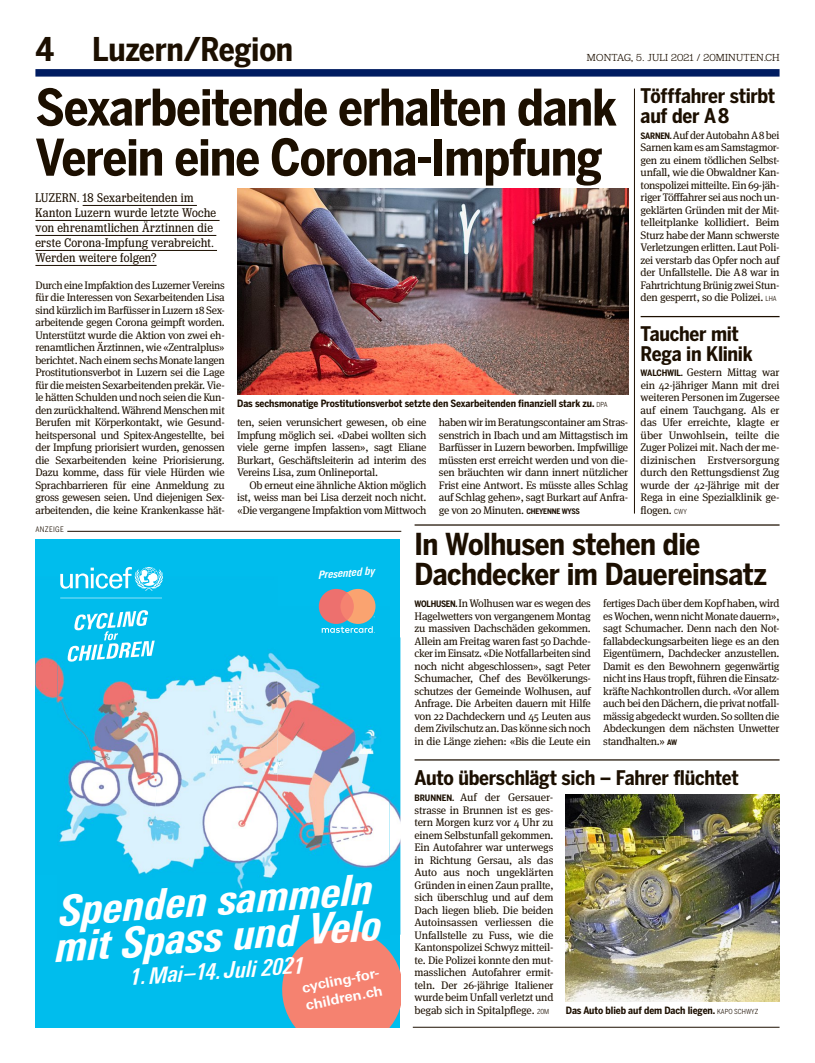
<style>
.page{position:relative;width:815px;height:1063px;background:#fff}
.page>*{position:absolute;margin:0;border:0;box-sizing:border-box;transform-origin:0 0}
.t1{font:50px/50px "Benton Sans Cond Bold OV BIYBPS";letter-spacing:-.02em;color:#1c0f00}
.t2{font:italic 800 condensed 42.25px/36px "Univers Next Pro";color:#fff}
.t3{font:32.5px "Benton Sans Cond Bold OV BIYBPS";letter-spacing:-.01em;color:#1c0f00}
.t4{font:30px/30px "Benton Sans Cond Bold OV BIYBPS";letter-spacing:-.015em;color:#1c0f00}
.t5{font:italic 700 condensed 22.5px "Univers Next Pro";color:#fff}
.t6{font:20px/20px "Benton Sans Cond Bold OV BIYBPS";letter-spacing:-.015em;color:#1c0f00}
.t7{font:700 14.12px/17.9px "Univers Next Pro";color:#fff}
.t8{font:13.12px/15px "Jubilat Cond Regular OV BIYBPU";letter-spacing:.02em;color:#1c0f00}
.t9{font:italic 700 condensed 11.25px "Univers Next Pro";color:#fff}
.t10{font:11px/12.5px "Meta Serif OT Book OV BIYBPV";letter-spacing:-.025em;color:#1c0f00;text-align:justify}
.t11{font:10.62px "Jubilat Light OV BIYBPR";letter-spacing:.02em;color:#1c0f00}
.t12{font:10px "Benton Sans Cond Bold OV BIYBPS";letter-spacing:-.005em;color:#1c0f00}
.t13{font:7.5px "Benton Sans Cond Book OV BIYBPT";letter-spacing:.04em;color:#1c0f00}
.s1{font-family:"Benton Sans Cond Book OV BIYBPT";font-size:6.88px}
.s2{font-family:"Benton Sans Cond Bold OV BIYBPS";font-size:7.5px}
.s3{font-family:"Benton Sans Cond Bold OV BIYBPS";font-size:8.75px}
</style>
<div class="page">
<div style="left:35px;top:539px;width:365px;height:489px;background:#00bded"></div>
<img style="left:35px;top:598px;width:127px;height:105px">
<img style="left:57px;top:607px;width:105px;height:267px">
<img style="left:389px;top:799px;width:11px;height:62px">
<img style="left:150px;top:659px;width:239px;height:230px">
<img style="left:153px;top:627px;width:125px;height:248px">
<svg style="left:282px;top:929px;width:118px;height:99px;background:#d08a82"></svg>
<svg style="left:60px;top:567px;width:103px;height:31px"></svg>
<svg style="left:68px;top:610px;width:87px;height:52px"></svg>
<svg style="left:319px;top:589px;width:56px;height:44px"></svg>
<div style="left:35px;top:69px;width:745px;height:8px;background:#001c61"></div>
<hr style="left:67px;top:531px;width:334px;height:1px;background:#1c0f00">
<hr style="left:413px;top:1027px;width:367px;height:1px;background:#1c0f00">
<hr style="left:83px;top:205px;width:114px;height:1px;background:#1c0f00">
<hr style="left:35px;top:220px;width:185px;height:1px;background:#1c0f00">
<hr style="left:35px;top:235px;width:181px;height:1px;background:#1c0f00">
<hr style="left:35px;top:250px;width:182px;height:1px;background:#1c0f00">
<hr style="left:35px;top:265px;width:122px;height:1px;background:#1c0f00">
<img style="left:237px;top:189px;width:391px;height:206px">
<hr style="left:634px;top:89px;width:1px;height:425px;background:#1c0f00">
<hr style="left:641px;top:316px;width:139px;height:1px;background:#1c0f00">
<img style="left:566px;top:795px;width:214px;height:206px">
<hr style="left:415px;top:524px;width:365px;height:2px;background:#1c0f00">
<hr style="left:415px;top:759px;width:365px;height:2px;background:#1c0f00">
<h3 class="t3" style="left:35px;top:29px;width:259px">4 Luzern/Region</h3>
<p class="t11" style="left:587px;top:51px;width:194px">MONTAG, 5. JULI 2021 / 20MINUTEN.CH</p>
<h1 class="t1" style="left:35px;top:81px;width:583px">Sexarbeitende erhalten dank<br>Verein eine Corona-Impfung</h1>
<p class="t8" style="left:35px;top:190px;width:182px">LUZERN. 18 Sexarbeitenden im<br>Kanton Luzern wurde letzte Woche von ehrenamtlichen Ärztinnen die erste Corona-Impfung verabreicht.<br>Werden weitere folgen?</p>
<p class="t10" style="left:35px;top:279px;width:191px">Durch eine Impfaktion des Luzerner Vereins für die Interessen von Sexarbeitenden Lisa sind kürzlich im Barfüsser in Luzern 18 Sex&shy;arbeitende gegen Corona geimpft worden.<br>Unterstützt wurde die Aktion von zwei eh&shy;renamtlichen Ärztinnen, wie «Zentralplus» berichtet. Nach einem sechs Monate langen Prostitutionsverbot in Luzern sei die Lage für die meisten Sexarbeitenden prekär. Vie&shy;le hätten Schulden und noch seien die Kun&shy;den zurückhaltend. Während Menschen mit Berufen mit Körperkontakt, wie Gesund&shy;heitspersonal und Spitex-Angestellte, bei der Impfung priorisiert wurden, genossen die Sexarbeitenden keine Priorisierung.<br>Dazu komme, dass für viele Hürden wie Sprachbarrieren für eine Anmeldung zu gross gewesen seien. Und diejenigen Sex&shy;arbeitenden, die keine Krankenkasse hät-</p>
<p class="t12" style="left:237px;top:398px;width:372px">Das sechsmonatige Prostitutionsverbot setzte den Sexarbeitenden finanziell stark zu. <span class="s1">DPA</span></p>
<p class="t10" style="left:237px;top:416px;width:191px">ten, seien verunsichert gewesen, ob eine Impfung möglich sei. «Dabei wollten sich viele gerne impfen lassen», sagt Eliane Burkart, Geschäftsleiterin ad interim des Vereins Lisa, zum Onlineportal.</p>
<p class="t10" style="left:237px;top:479px;width:191px;text-indent:12px">Ob erneut eine ähnliche Aktion möglich ist, weiss man bei Lisa derzeit noch nicht. «Die vergangene Impfaktion vom Mittwoch</p>
<p class="t10" style="left:439px;top:416px;width:191px">haben wir im Beratungscontainer am Stras&shy;senstrich in Ibach und am Mittagstisch im Barfüsser in Luzern beworben. Impfwillige müssten erst erreicht werden und von die&shy;sen bräuchten wir dann innert nützlicher Frist eine Antwort. Es müsste alles Schlag auf Schlag gehen», sagt Burkart auf Anfra&shy;ge von 20 Minuten. <span class="s2">CHEYENNE WYSS</span></p>
<h3 class="t6" style="left:641px;top:86px;width:136px">Töfffahrer stirbt auf der A8</h3>
<p class="t10" style="left:641px;top:129px;width:140px"><span class="s3">SARNEN.</span>Auf der Autobahn A8 bei Sarnen kam es am Samstagmor&shy;gen zu einem tödlichen Selbst&shy;unfall, wie die Obwaldner Kan&shy;tonspolizei mitteilte. Ein 69-jäh&shy;riger Töfffahrer sei aus noch un&shy;geklärten Gründen mit der Mit&shy;telleitplanke kollidiert. Beim Sturz habe der Mann schwerste Verletzungen erlitten. Laut Poli&shy;zei verstarb das Opfer noch auf der Unfallstelle. Die A8 war in Fahrtrichtung Brünig zwei Stun&shy;den gesperrt, so die Polizei. <span class="s1">LHA</span></p>
<h3 class="t6" style="left:641px;top:323px;width:114px">Taucher mit<br>Rega in Klinik</h3>
<p class="t10" style="left:641px;top:366px;width:140px"><span class="s3">WALCHWIL.</span> Gestern Mittag war ein 42-jähriger Mann mit drei weiteren Personen im Zugersee auf einem Tauchgang. Als er das Ufer erreichte, klagte er über Unwohlsein, teilte die Zuger Polizei mit. Nach der me&shy;dizinischen Erstversorgung durch den Rettungsdienst Zug wurde der 42-Jährige mit der Rega in eine Spezialklinik ge&shy;flogen. <span class="s1">CWY</span></p>
<p class="t13" style="left:35px;top:525px;width:30px">ANZEIGE</p>
<p class="t9" style="left:318px;top:568px;width:58px;rotate:-4deg">Presented by</p>
<h2 class="t2" style="left:53px;top:893px;width:329px;rotate:-4deg">Spenden sammeln mit Spass und Velo</h2>
<h3 class="t5" style="left:130px;top:964px;width:176px;rotate:-4deg">1.Mai–14. Juli 2021</h3>
<p class="t7" style="left:301px;top:979px;width:82px;rotate:-11deg">cycling-for&shy;children.ch</p>
<h3 class="t4" style="left:415px;top:528px;width:354px">In Wolhusen stehen die<br>Dachdecker im Dauereinsatz</h3>
<p class="t10" style="left:415px;top:597px;width:178px"><span class="s3">WOLHUSEN.</span>In Wolhusen war es wegen des Hagelwetters von vergangenem Montag zu massiven Dachschäden gekommen.<br>Allein am Freitag waren fast 50 Dachde&shy;cker im Einsatz. «Die Notfallarbeiten sind noch nicht abgeschlossen», sagt Peter Schumacher, Chef des Bevölkerungs&shy;schutzes der Gemeinde Wolhusen, auf Anfrage. Die Arbeiten dauern mit Hilfe von 22 Dachdeckern und 45 Leuten aus dem Zivilschutz an. Das könne sich noch in die Länge ziehen: «Bis die Leute ein</p>
<p class="t10" style="left:603px;top:597px;width:178px">fertiges Dach über dem Kopf haben, wird es Wochen, wenn nicht Monate dauern», sagt Schumacher. Denn nach den Not&shy;fallabdeckungsarbeiten liege es an den Eigentümern, Dachdecker anzustellen.<br>Damit es den Bewohnern gegenwärtig nicht ins Haus tropft, führen die Einsatz&shy;kräfte Nachkontrollen durch. «Vor allem auch bei den Dächern, die privat notfall&shy;mässig abgedeckt wurden. So sollten die Abdeckungen dem nächsten Unwetter standhalten.» <span class="s2">AW</span></p>
<h3 class="t6" style="left:415px;top:767px;width:326px">Auto überschlägt sich – Fahrer flüchtet</h3>
<p class="t10" style="left:415px;top:791px;width:141px;text-align:left"><span class="s3">BRUNNEN.</span> Auf der Gersauer&shy;strasse in Brunnen ist es ges&shy;tern Morgen kurz vor 4 Uhr zu einem Selbstunfall gekommen.<br>Ein Autofahrer war unterwegs in Richtung Gersau, als das<br>Auto aus noch ungeklärten<br>Gründen in einen Zaun prallte, sich überschlug und auf dem<br>Dach liegen blieb. Die beiden<br>Autoinsassen verliessen die<br>Unfallstelle zu Fuss, wie die<br>Kantonspolizei Schwyz mitteil&shy;te. Die Polizei konnte den mut&shy;masslichen Autofahrer ermit&shy;teln. Der 26-jährige Italiener wurde beim Unfall verletzt und begab sich in Spitalpflege. <span class="s1">20M</span></p>
<p class="t12" style="left:566px;top:1004px;width:194px">Das Auto blieb auf dem Dach liegen. <span class="s1">KAPO SCHWYZ</span></p>
</div>
